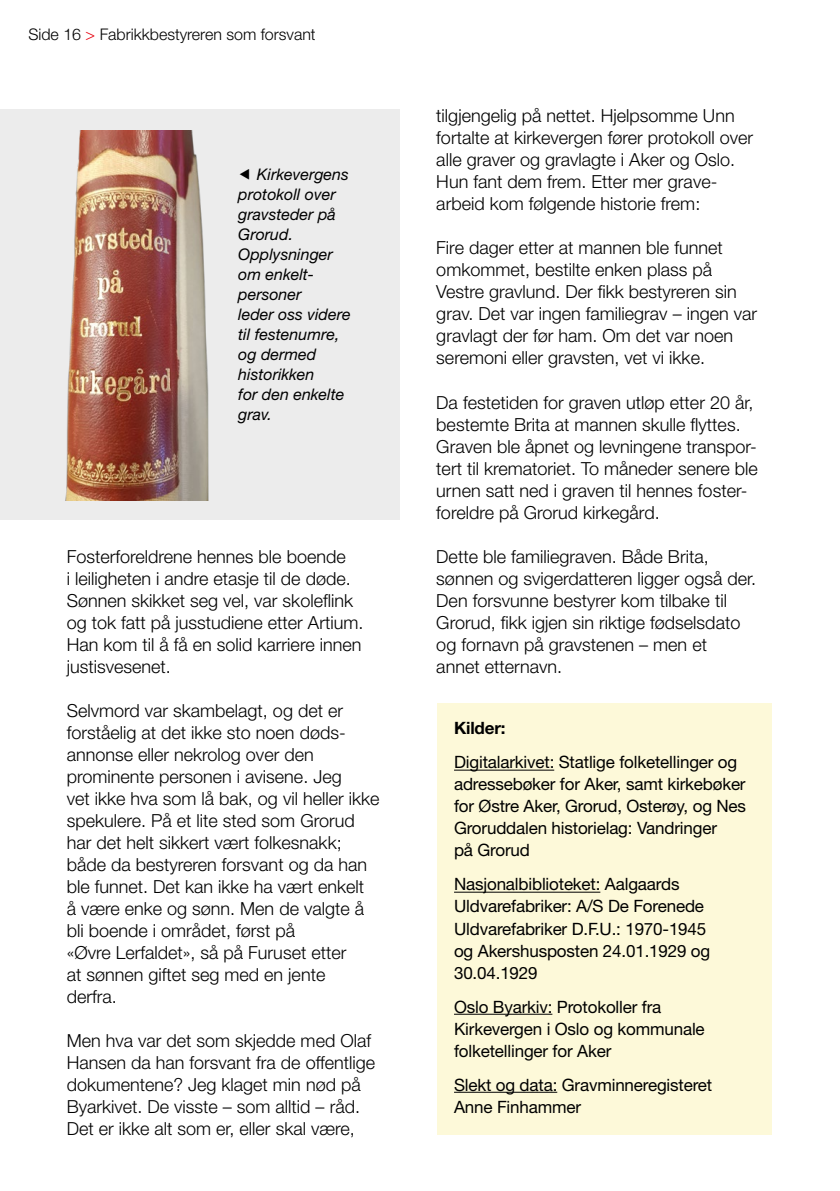
<style>
.page{position:relative;width:840px;height:1191px;background:#fff}
.page>*{position:absolute;margin:0;border:0;box-sizing:border-box;transform-origin:0 0}
.t1{font:300 18px/22px "Helvetica Neue LT Std";color:#000}
.t2{font:17px/22px "Helvetica Neue LT Std";letter-spacing:-.01em;color:#000}
.t3{font:700 17px "Helvetica Neue LT Std";letter-spacing:-.01em;color:#000}
.t4{font:italic 16px "Helvetica Neue LT Std";color:#000}
.t5{font:300 16px "Helvetica Neue LT Std";color:#000}
.s1{color:#e7000e}
</style>
<div class="page">
<div style="left:0;top:110px;width:399px;height:409px;background:#ececec"></div>
<img style="left:65px;top:130px;width:144px;height:371px">
<div style="left:437px;top:703px;width:334px;height:431px;background:#fdf9d9"></div>
<hr style="left:454px;top:769px;width:100px;height:1px;background:#000">
<hr style="left:454px;top:891px;width:146px;height:1px;background:#000">
<hr style="left:454px;top:1013px;width:98px;height:1px;background:#000">
<hr style="left:454px;top:1091px;width:103px;height:1px;background:#000">
<p class="t5" style="left:28px;top:24px;width:289px">Side 16 <span class="s1">&gt;</span> Fabrikkbestyreren som forsvant</p>
<p class="t4" style="left:238px;top:164px;width:112px">◀ Kirkevergens</p>
<p class="t4" style="left:238px;top:184px;width:99px">protokoll over</p>
<p class="t4" style="left:238px;top:204px;width:99px">gravsteder på</p>
<p class="t4" style="left:238px;top:224px;width:56px">Grorud.</p>
<p class="t4" style="left:238px;top:244px;width:96px">Opplysninger</p>
<p class="t4" style="left:238px;top:264px;width:77px">om enkelt-</p>
<p class="t4" style="left:238px;top:284px;width:65px">personer</p>
<p class="t4" style="left:238px;top:304px;width:114px">leder oss videre</p>
<p class="t4" style="left:238px;top:324px;width:103px">til festenumre,</p>
<p class="t4" style="left:238px;top:344px;width:80px">og dermed</p>
<p class="t4" style="left:238px;top:364px;width:78px">historikken</p>
<p class="t4" style="left:238px;top:384px;width:108px">for den enkelte</p>
<p class="t4" style="left:238px;top:404px;width:35px">grav.</p>
<p class="t1" style="left:67px;top:545px;width:280px">Fosterforeldrene hennes ble boende</p>
<p class="t1" style="left:67px;top:567px;width:285px">i leiligheten i andre etasje til de døde.</p>
<p class="t1" style="left:67px;top:589px;width:288px">Sønnen skikket seg vel, var skoleflink</p>
<p class="t1" style="left:67px;top:611px;width:298px">og tok fatt på jusstudiene etter Artium.</p>
<p class="t1" style="left:67px;top:633px;width:296px">Han kom til å få en solid karriere innen justisvesenet.</p>
<p class="t1" style="left:67px;top:699px;width:278px">Selvmord var skambelagt, og det er</p>
<p class="t1" style="left:67px;top:721px;width:280px">forståelig at det ikke sto noen døds-</p>
<p class="t1" style="left:67px;top:743px;width:248px">annonse eller nekrolog over den</p>
<p class="t1" style="left:67px;top:765px;width:276px">prominente personen i avisene. Jeg</p>
<p class="t1" style="left:67px;top:787px;width:314px">vet ikke hva som lå bak, og vil heller ikke spekulere. På et lite sted som Grorud</p>
<p class="t1" style="left:67px;top:831px;width:276px">har det helt sikkert vært folkesnakk;</p>
<p class="t1" style="left:67px;top:853px;width:302px">både da bestyreren forsvant og da han</p>
<p class="t1" style="left:67px;top:875px;width:299px">ble funnet. Det kan ikke ha vært enkelt</p>
<p class="t1" style="left:67px;top:897px;width:299px">å være enke og sønn. Men de valgte å</p>
<p class="t1" style="left:67px;top:919px;width:230px">bli boende i området, først på</p>
<p class="t1" style="left:67px;top:941px;width:281px">«Øvre Lerfaldet», så på Furuset etter</p>
<p class="t1" style="left:67px;top:963px;width:260px">at sønnen giftet seg med en jente</p>
<p class="t1" style="left:67px;top:985px;width:52px">derfra.</p>
<p class="t1" style="left:67px;top:1029px;width:310px">Men hva var det som skjedde med Olaf Hansen da han forsvant fra de offentlige dokumentene? Jeg klaget min nød på Byarkivet. De visste – som alltid – råd.</p>
<p class="t1" style="left:67px;top:1117px;width:289px">Det er ikke alt som er, eller skal være,</p>
<p class="t1" style="left:436px;top:105px;width:318px">tilgjengelig på nettet. Hjelpsomme Unn fortalte at kirkevergen fører protokoll over alle graver og gravlagte i Aker og Oslo.</p>
<p class="t1" style="left:436px;top:171px;width:282px">Hun fant dem frem. Etter mer grave-</p>
<p class="t1" style="left:436px;top:193px;width:265px">arbeid kom følgende historie frem:</p>
<p class="t1" style="left:436px;top:237px;width:288px">Fire dager etter at mannen ble funnet</p>
<p class="t1" style="left:436px;top:259px;width:277px">omkommet, bestilte enken plass på</p>
<p class="t1" style="left:436px;top:281px;width:322px">Vestre gravlund. Der fikk bestyreren sin grav. Det var ingen familiegrav – ingen var gravlagt der før ham. Om det var noen seremoni eller gravsten, vet vi ikke.</p>
<p class="t1" style="left:436px;top:391px;width:323px">Da festetiden for graven utløp etter 20 år, bestemte Brita at mannen skulle flyttes.<br>Graven ble åpnet og levningene transpor&shy;tert til krematoriet. To måneder senere ble urnen satt ned i graven til hennes foster&shy;foreldre på Grorud kirkegård.</p>
<p class="t1" style="left:436px;top:545px;width:274px">Dette ble familiegraven. Både Brita,</p>
<p class="t1" style="left:436px;top:567px;width:321px">sønnen og svigerdatteren ligger også der.<br>Den forsvunne bestyrer kom tilbake til</p>
<p class="t1" style="left:436px;top:611px;width:305px">Grorud, fikk igjen sin riktige fødselsdato</p>
<p class="t1" style="left:436px;top:633px;width:272px">og fornavn på gravstenen – men et</p>
<p class="t1" style="left:436px;top:655px;width:127px">annet etternavn.</p>
<p class="t3" style="left:454px;top:718px;width:53px">Kilder:</p>
<p class="t2" style="left:454px;top:751px;width:293px">Digitalarkivet: Statlige folketellinger og adressebøker for Aker, samt kirkebøker for Østre Aker, Grorud, Osterøy, og Nes</p>
<p class="t2" style="left:454px;top:817px;width:264px">Groruddalen historielag: Vandringer</p>
<p class="t2" style="left:454px;top:839px;width:77px">på Grorud</p>
<p class="t2" style="left:454px;top:873px;width:227px">Nasjonalbiblioteket: Aalgaards</p>
<p class="t2" style="left:454px;top:895px;width:257px">Uldvarefabriker: A/S De Forenede<br>Uldvarefabriker D.F.U.: 1970-1945 og Akershusposten 24.01.1929 og<br>30.04.1929</p>
<p class="t2" style="left:454px;top:995px;width:209px">Oslo Byarkiv: Protokoller fra</p>
<p class="t2" style="left:454px;top:1017px;width:252px">Kirkevergen i Oslo og kommunale folketellinger for Aker</p>
<p class="t2" style="left:454px;top:1073px;width:259px">Slekt og data: Gravminneregisteret</p>
<p class="t2" style="left:454px;top:1095px;width:128px">Anne Finhammer</p>
</div>
